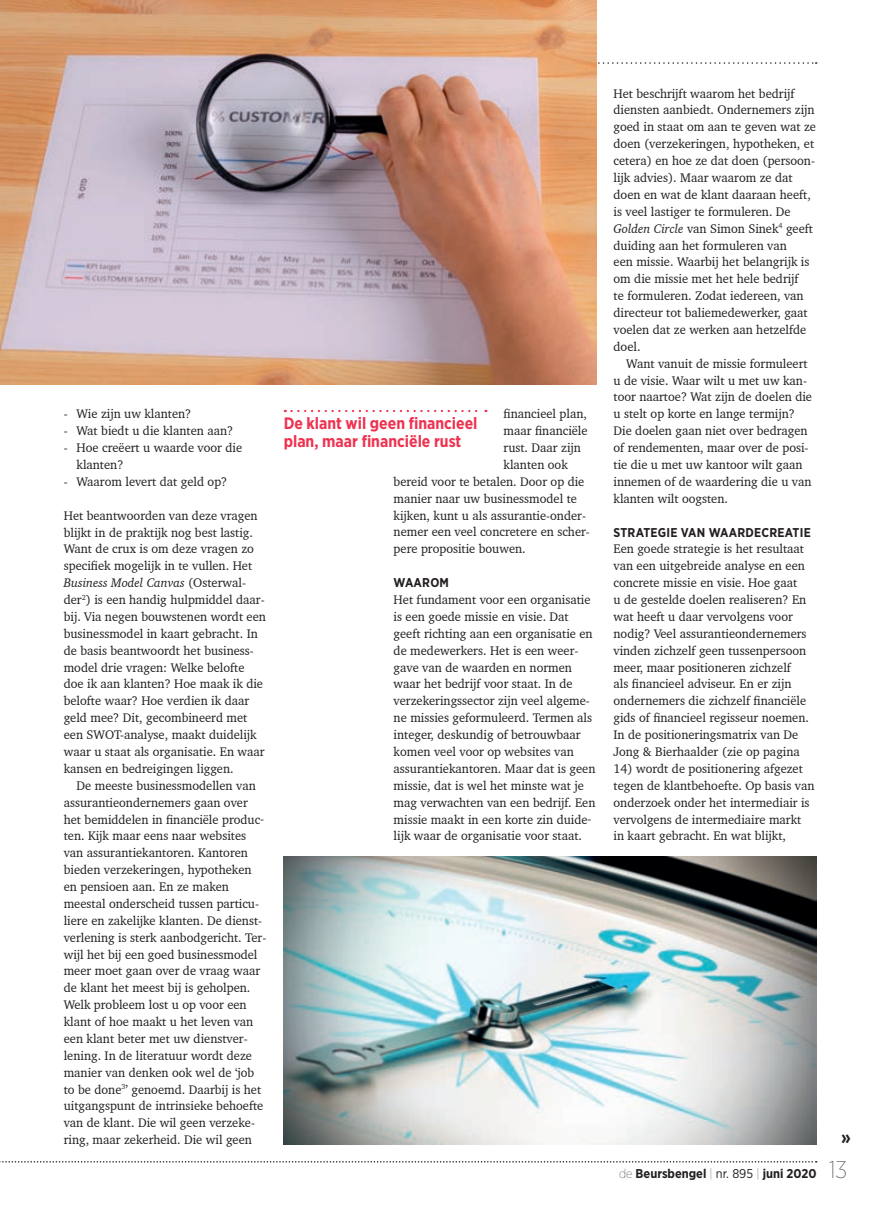
<style>
.page{position:relative;width:893px;height:1208px;background:#fff}
.page>*{position:absolute;margin:0;border:0;box-sizing:border-box;transform-origin:0 0}
.t1{font:700 19.5px "Gotham Condensed";color:#231f20}
.t2{font:700 16.5px/18px "Gotham Narrow";color:#ee3250}
.t3{font:12.75px/17px "Charter BT Pro";color:#231f20}
.t4{font:700 12.75px "Gotham Narrow";color:#231f20}
.t5{font:700 12.75px "Gotham Narrow";letter-spacing:.02em;color:#231f20}
.s1{font-style:italic}
.s2{font-weight:100}
.s3{font-weight:400}
.s4{font-weight:100;font-size:24px}
</style>
<div class="page">
<svg style="left:596px;top:62px;width:221px;height:2px"></svg>
<svg style="left:0;top:1161px;width:817px;height:1px"></svg>
<svg style="left:285px;top:410px;width:201px;height:2px"></svg>
<img style="left:1px;top:0;width:595px;height:384px">
<img style="left:284px;top:856px;width:532px;height:288px">
<p class="t3" style="left:64px;top:405px;width:129px">- Wie zijn uw klanten?</p>
<p class="t3" style="left:64px;top:422px;width:171px">- Wat biedt u die klanten aan?</p>
<p class="t3" style="left:77px;top:439px;width:167px;text-indent:-13px">- Hoe creëert u waarde voor die klanten?</p>
<p class="t3" style="left:64px;top:473px;width:165px">- Waarom levert dat geld op?</p>
<p class="t3" style="left:64px;top:507px;width:204px">Het beantwoorden van deze vragen blijkt in de praktijk nog best lastig.<br>Want de crux is om deze vragen zo specifiek mogelijk in te vullen. Het <span class="s1">Business Model Canvas</span> (Osterwal&shy;der<sup>2</sup>) is een handig hulpmiddel daar&shy;bij. Via negen bouwstenen wordt een businessmodel in kaart gebracht. In de basis beantwoordt het business&shy;model drie vragen: Welke belofte doe ik aan klanten? Hoe maak ik die belofte waar? Hoe verdien ik daar geld mee? Dit, gecombineerd met een SWOT-analyse, maakt duidelijk waar u staat als organisatie. En waar kansen en bedreigingen liggen.</p>
<p class="t3" style="left:64px;top:777px;width:204px;text-indent:13px">De meeste businessmodellen van assurantieondernemers gaan over het bemiddelen in financiële produc&shy;ten. Kijk maar eens naar websites van assurantiekantoren. Kantoren bieden verzekeringen, hypotheken en pensioen aan. En ze maken meestal onderscheid tussen particu&shy;liere en zakelijke klanten. De dienst&shy;verlening is sterk aanbodgericht. Ter&shy;wijl het bij een goed businessmodel meer moet gaan over de vraag waar de klant het meest bij is geholpen.<br>Welk probleem lost u op voor een klant of hoe maakt u het leven van een klant beter met uw dienstver&shy;lening. In de literatuur wordt deze manier van denken ook wel de ‘job to be done<sup>3</sup>’ genoemd. Daarbij is het uitgangspunt de intrinsieke behoefte van de klant. Die wil geen verzeke&shy;ring, maar zekerheid. Die wil geen</p>
<p class="t3" style="left:504px;top:405px;width:85px">financieel plan,</p>
<p class="t3" style="left:504px;top:422px;width:86px">maar financiële</p>
<p class="t3" style="left:504px;top:439px;width:79px">rust. Daar zijn</p>
<p class="t3" style="left:504px;top:456px;width:66px">klanten ook</p>
<p class="t3" style="left:394px;top:473px;width:192px">bereid voor te betalen. Door op die</p>
<p class="t3" style="left:394px;top:490px;width:185px">manier naar uw business model te</p>
<p class="t3" style="left:394px;top:507px;width:194px">kijken, kunt u als assurantie-onder-</p>
<p class="t3" style="left:394px;top:523px;width:198px">nemer een veel concretere en scher-</p>
<p class="t3" style="left:394px;top:540px;width:134px">pere propositie bouwen.</p>
<p class="t4" style="left:394px;top:574px;width:57px">WAAROM</p>
<p class="t3" style="left:394px;top:591px;width:203px">Het fundament voor een organisatie is een goede missie en visie. Dat geeft richting aan een organisatie en de medewerkers. Het is een weer&shy;gave van de waarden en normen waar het bedrijf voor staat. In de verzekeringssector zijn veel algeme&shy;ne missies geformuleerd. Termen als integer, deskundig of betrouwbaar komen veel voor op websites van assurantiekantoren. Maar dat is geen missie, dat is wel het minste wat je mag verwachten van een bedrijf. Een missie maakt in een korte zin duide&shy;lijk waar de organisatie voor staat.</p>
<p class="t2" style="left:284px;top:414px;width:195px">De klant wil geen financieel plan, maar financiële rust</p>
<p class="t3" style="left:614px;top:85px;width:204px">Het beschrijft waarom het bedrijf diensten aanbiedt. Ondernemers zijn goed in staat om aan te geven wat ze doen (verzekeringen, hypotheken, et cetera) en hoe ze dat doen (persoon&shy;lijk advies). Maar waarom ze dat doen en wat de klant daaraan heeft, is veel lastiger te formuleren. De <span class="s1">Golden Circle</span> van Simon Sinek<sup>4</sup> geeft duiding aan het formuleren van<br>een missie. Waarbij het belangrijk is om die missie met het hele bedrijf<br>te formuleren. Zodat iedereen, van directeur tot baliemedewerker, gaat voelen dat ze werken aan hetzelfde doel.</p>
<p class="t3" style="left:613px;top:355px;width:200px;text-indent:13px">Want vanuit de missie formuleert u de visie. Waar wilt u met uw kan&shy;toor naartoe? Wat zijn de doelen die u stelt op korte en lange termijn?<br>Die doelen gaan niet over bedragen of rendementen, maar over de posi&shy;tie die u met uw kantoor wilt gaan innemen of de waardering die u van klanten wilt oogsten.</p>
<p class="t5" style="left:613px;top:524px;width:199px">STRATEGIE VAN WAARDECREATIE</p>
<p class="t3" style="left:613px;top:540px;width:197px">Een goede strategie is het resultaat van een uitgebreide analyse en een concrete missie en visie. Hoe gaat<br>u de gestelde doelen realiseren? En wat heeft u daar vervolgens voor nodig? Veel assurantieondernemers vinden zichzelf geen tussenpersoon meer, maar positioneren zichzelf<br>als financieel adviseur. En er zijn ondernemers die zichzelf financiële gids of financieel regisseur noemen.<br>In de positioneringsmatrix van De Jong &amp; Bierhaalder (zie op pagina</p>
<p class="t3" style="left:613px;top:760px;width:202px">14) wordt de positionering afgezet tegen de klantbehoefte. Op basis van onderzoek onder het intermediair is vervolgens de intermediaire markt in kaart gebracht. En wat blijkt,</p>
<h1 class="t1" style="left:841px;top:1126px;width:11px">»</h1>
<p class="t4" style="left:619px;top:1165px;width:229px"><span class="s2">de</span> Beursbengel <span class="s2">|</span> <span class="s3">nr. 895</span> <span class="s2">|</span> juni 2020 <span class="s4">13</span></p>
</div>
